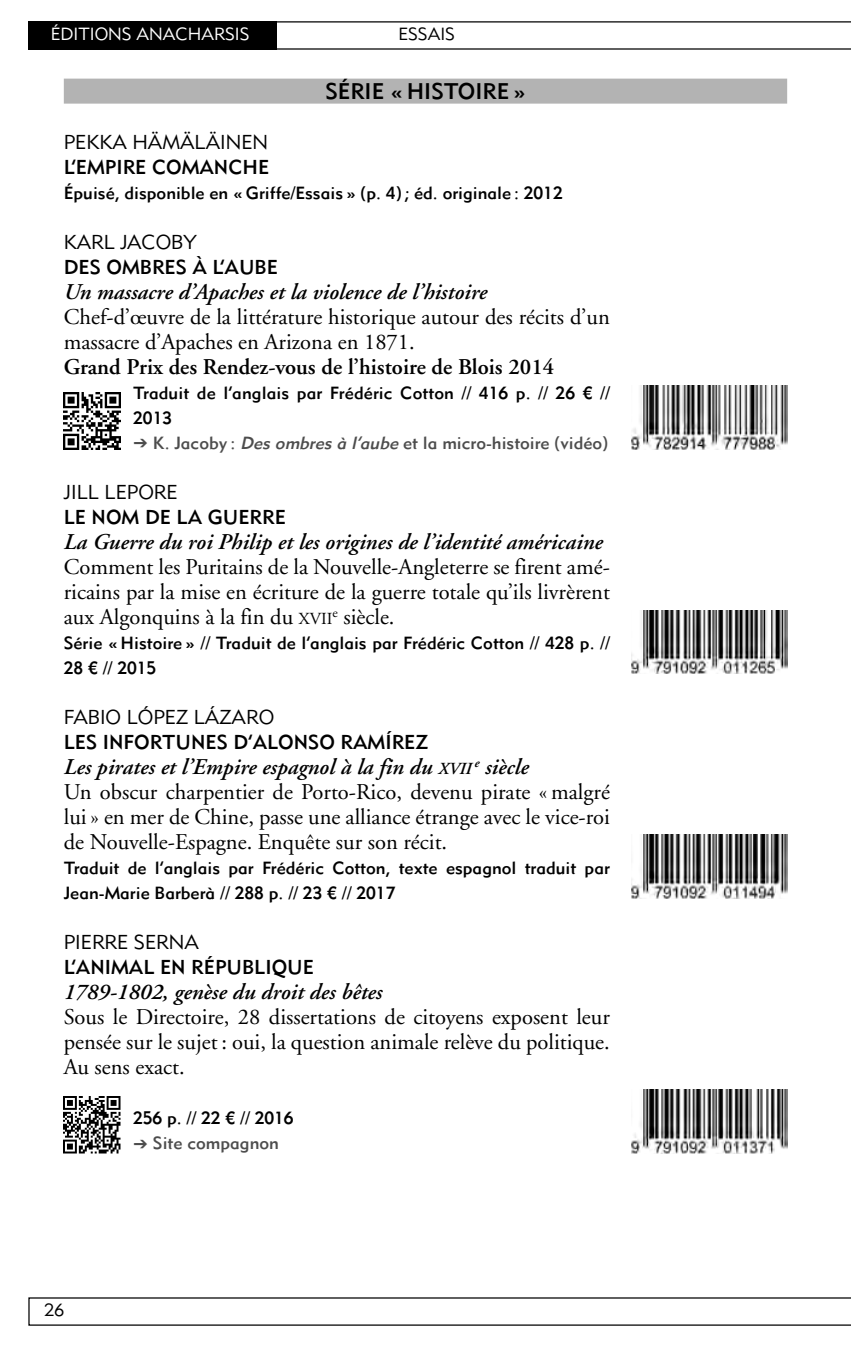
<style>
.page{position:relative;width:851px;height:1347px;background:#fff}
.page>*{position:absolute;margin:0;border:0;box-sizing:border-box;transform-origin:0 0}
.t1{font:22.5px/25px "Adobe Garamond";color:#000}
.t2{font:italic 600 22.5px "Adobe Garamond";color:#000}
.t3{font:600 22.5px "Adobe Garamond";color:#000}
.t4{font:22.5px "Metro Medium LT Two";color:#000}
.t5{font:20px "Metro Medium LT Two";color:#000}
.t6{font:20px "Metro Lite LT Two";color:#000}
.t7{font:17.5px/25px "Metro Medium LT Two";color:#000}
.t8{font:17.5px "Metro Medium LT Two";color:#4d4d4d}
.t9{font:17.5px "Metro Lite LT Two";color:#fff}
.t10{font:17.5px "Metro Lite LT Two";color:#000}
.s1{font-family:"Menlo";font-weight:700;font-size:25px}
.s2{font-style:italic}
.s3{font-size:17px}
.s4{font-weight:600;font-style:italic}
.s5{font-weight:600;font-style:italic;font-size:17px}
</style>
<div class="page">
<svg style="left:276px;top:21px;width:574px;height:29px"></svg>
<div style="left:64px;top:79px;width:723px;height:25px;background:#b3b3b3"></div>
<svg style="left:28px;top:1297px;width:822px;height:28px"></svg>
<div style="left:28px;top:21px;width:248px;height:29px;background:#000"></div>
<img style="left:64px;top:1096px;width:56px;height:57px">
<img style="left:64px;top:392px;width:56px;height:57px">
<img style="left:631px;top:385px;width:156px;height:64px">
<img style="left:631px;top:610px;width:156px;height:64px">
<img style="left:631px;top:834px;width:156px;height:64px">
<img style="left:631px;top:1089px;width:156px;height:64px">
<p class="t9" style="left:51px;top:23px;width:200px">ÉDITIONS ANACHARSIS</p>
<p class="t10" style="left:398px;top:23px;width:58px">ESSAIS</p>
<p class="t4" style="left:325px;top:77px;width:201px">série « histoire »</p>
<p class="t6" style="left:64px;top:130px;width:206px">PEKKA HÄMÄLÄINEN</p>
<p class="t5" style="left:64px;top:154px;width:207px">l’empire comanche</p>
<p class="t7" style="left:64px;top:180px;width:500px">épuisé, disponible en « griffe/essais » (p. 4) ; éd. originale : 2012</p>
<p class="t6" style="left:64px;top:230px;width:134px">KARL JACOBY</p>
<p class="t5" style="left:64px;top:254px;width:216px">des ombres à l’aube</p>
<p class="t2" style="left:64px;top:283px;width:425px">Un massacre d’Apaches et la violence de l’histoire</p>
<p class="t1" style="left:64px;top:306px;width:547px">Chef-d’œuvre de la littérature historique autour des récits d’un massacre d’Apaches en Arizona en 1871.</p>
<p class="t3" style="left:64px;top:358px;width:492px">Grand Prix des Rendez-vous de l’histoire de Blois 2014</p>
<p class="t7" style="left:133px;top:380px;width:478px">traduit de l’anglais par frédéric cotton // 416 p. // 26 € //<br>2013</p>
<p class="t8" style="left:133px;top:432px;width:476px"><span class="s1">➔</span> k. Jacoby : <span class="s2">Desombresà l’aube</span>et la micro-histoire (vidéo)</p>
<p class="t6" style="left:64px;top:480px;width:115px">JILL LEPORE</p>
<p class="t5" style="left:64px;top:504px;width:223px">le nom de la guerre</p>
<p class="t2" style="left:64px;top:533px;width:540px">La Guerre du roi Philip et les origines de l’identité américaine</p>
<p class="t1" style="left:64px;top:556px;width:547px;text-align:justify">Comment les Puritains de la Nouvelle-Angleterre se firent amé&shy;ricains par la mise en écriture de la guerre totale qu’ils livrèrent aux Algonquins à la fin du <span class="s3">XVII</span><sup>e</sup> siècle.</p>
<p class="t7" style="left:64px;top:630px;width:547px">série « histoire » // traduit de l’anglais par frédéric cotton // 428 p. //<br>28 € // 2015</p>
<p class="t6" style="left:64px;top:705px;width:212px">FABIO LÓPEZ LÁZARO</p>
<p class="t5" style="left:64px;top:729px;width:366px">les infortunes d’alonso ramíreZ</p>
<p class="t1" style="left:64px;top:756px;width:547px"><span class="s4">Les pirates et l’Empire espagnol à la fin du</span> <span class="s5">XVII</span> <sup>e</sup> <span class="s4">siècle<br></span>Un obscur charpentier de Porto-Rico, devenu pirate « malgré lui » en mer de Chine, passe une alliance étrange avec le vice-roi de Nouvelle-Espagne. Enquête sur son récit.</p>
<p class="t7" style="left:64px;top:855px;width:547px">traduit de l’anglais par frédéric cotton, texte espagnol traduit par<br>Jean-marie barberà // 288 p. // 23 € // 2017</p>
<p class="t6" style="left:64px;top:930px;width:136px">PIERRE SERNA</p>
<p class="t5" style="left:64px;top:954px;width:251px">l’animal en république</p>
<p class="t2" style="left:64px;top:983px;width:320px">1789-1802, genèse du droit des bêtes</p>
<p class="t1" style="left:64px;top:1006px;width:547px;text-align:justify">Sous le Directoire, 28 dissertations de citoyens exposent leur pensée sur le sujet : oui, la question animale relève du politique.<br>Au sens exact.</p>
<p class="t7" style="left:133px;top:1105px;width:162px">256 p. // 22 € // 2016</p>
<p class="t8" style="left:133px;top:1132px;width:147px"><span class="s1">➔</span> site compagnon</p>
<p class="t10" style="left:45px;top:1299px;width:21px">26</p>
</div>
